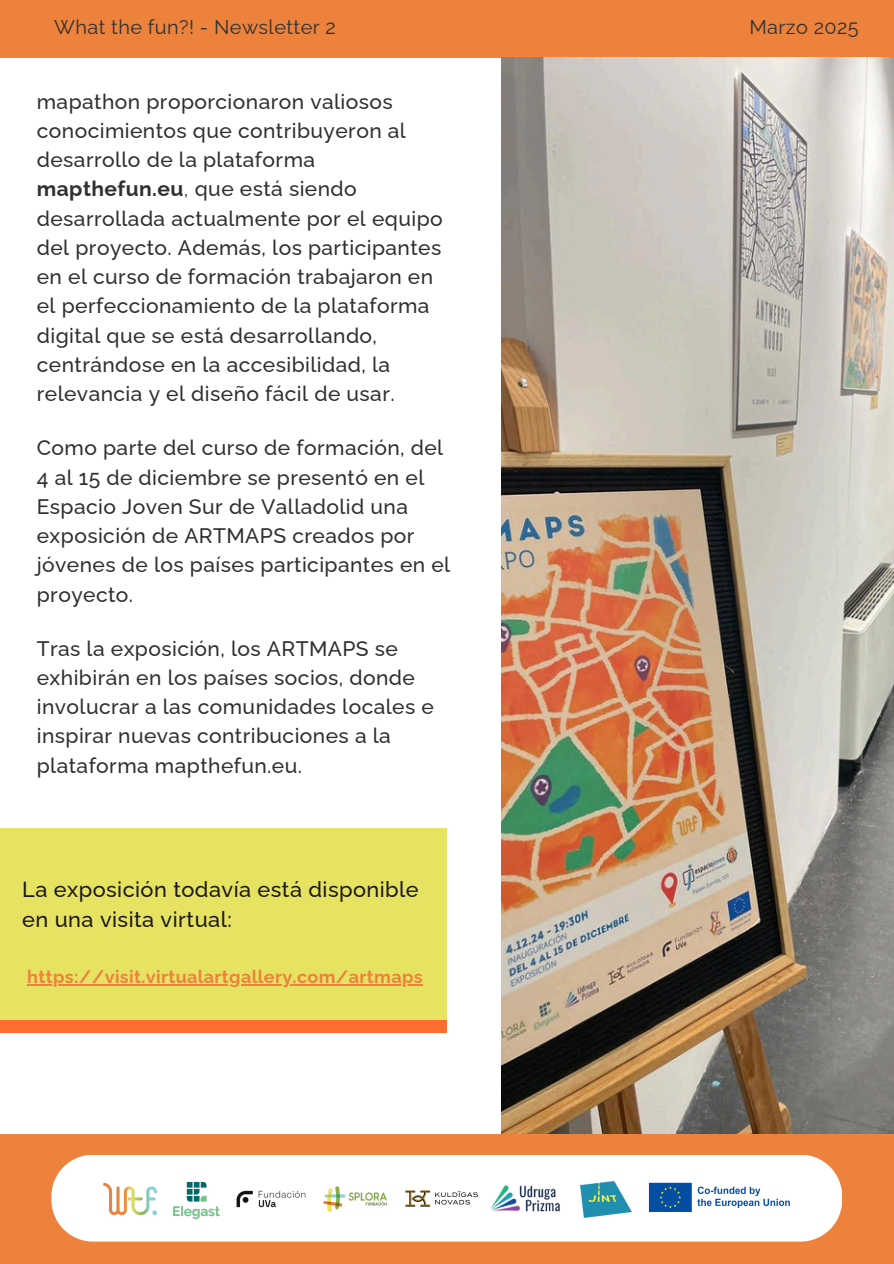
<style>
.page{position:relative;width:894px;height:1264px;background:#fff}
.page>*{position:absolute;margin:0;border:0;box-sizing:border-box;transform-origin:0 0}
.t1{font:500 21.75px/30.3px "Raleway";letter-spacing:.02em;color:#1c191a}
.t2{font:500 21px/29.2px "Raleway";letter-spacing:.02em;color:#303030}
.t3{font:19.95px "Raleway";letter-spacing:.02em;color:#303030}
.t4{font:700 18px "Raleway";letter-spacing:.02em;color:#ec823c}
.s1{font-weight:700}
.s2{font-weight:400}
</style>
<div class="page">
<div style="left:0;top:0;width:893px;height:57px;background:#ec823c"></div>
<img style="left:501px;top:57px;width:391px;height:1077px">
<div style="left:0;top:828px;width:446px;height:204px;background:#e7e362"></div>
<div style="left:0;top:1019px;width:446px;height:13px;background:#fe6d30"></div>
<hr style="left:27px;top:984px;width:396px;height:1px;background:#ec823c">
<div style="left:0;top:1134px;width:893px;height:129px;background:#ec823c"></div>
<div style="left:51px;top:1155px;width:790px;height:86px;background:#fff"></div>
<img style="left:90px;top:1170px;width:81px;height:57px">
<img style="left:647px;top:1181px;width:153px;height:32px">
<img style="left:226px;top:1179px;width:90px;height:38px">
<img style="left:316px;top:1177px;width:77px;height:43px">
<img style="left:170px;top:1179px;width:52px;height:41px">
<img style="left:400px;top:1185px;width:65px;height:26px">
<img style="left:465px;top:1155px;width:123px;height:87px">
<img style="left:580px;top:1181px;width:51px;height:36px">
<h2 class="t3" style="left:54px;top:15px;width:283px">What the fun?! - Newsletter 2</h2>
<h2 class="t3" style="left:749px;top:15px;width:111px">Marzo 2025</h2>
<h2 class="t2" style="left:37px;top:87px;width:407px">mapathon proporcionaron valiosos conocimientos que contribuyeron al desarrollo de la plataforma <span class="s1">mapthefun.eu</span><span class="s2">,</span> que está siendo desarrollada actualmente por el equipo del proyecto. Además, los participantes en el curso de formación trabajaron en el perfeccionamiento de la plataforma digital que se está desarrollando, centrándose en la accesibilidad, la relevancia y el diseño fácil de usar.</h2>
<h1 class="t2" style="left:37px;top:433px;width:415px">Como parte del curso de formación, del<br>4 al 15 de diciembre se presentó en el<br>Espacio Joven Sur de Valladolid una exposición de ARTMAPS creados por jóvenes de los países participantes en el proyecto.</h1>
<h1 class="t2" style="left:37px;top:633px;width:398px">Tras la exposición, los ARTMAPS se exhibirán en los países socios, donde involucrar a las comunidades locales e inspirar nuevas contribuciones a la plataforma mapthefun.eu.</h1>
<h1 class="t1" style="left:22px;top:873px;width:398px">La exposición todavía está disponible en una visita virtual:</h1>
<p class="t4" style="left:27px;top:966px;width:397px">https://visit.virtualartgallery.com/artmaps</p>
</div>
